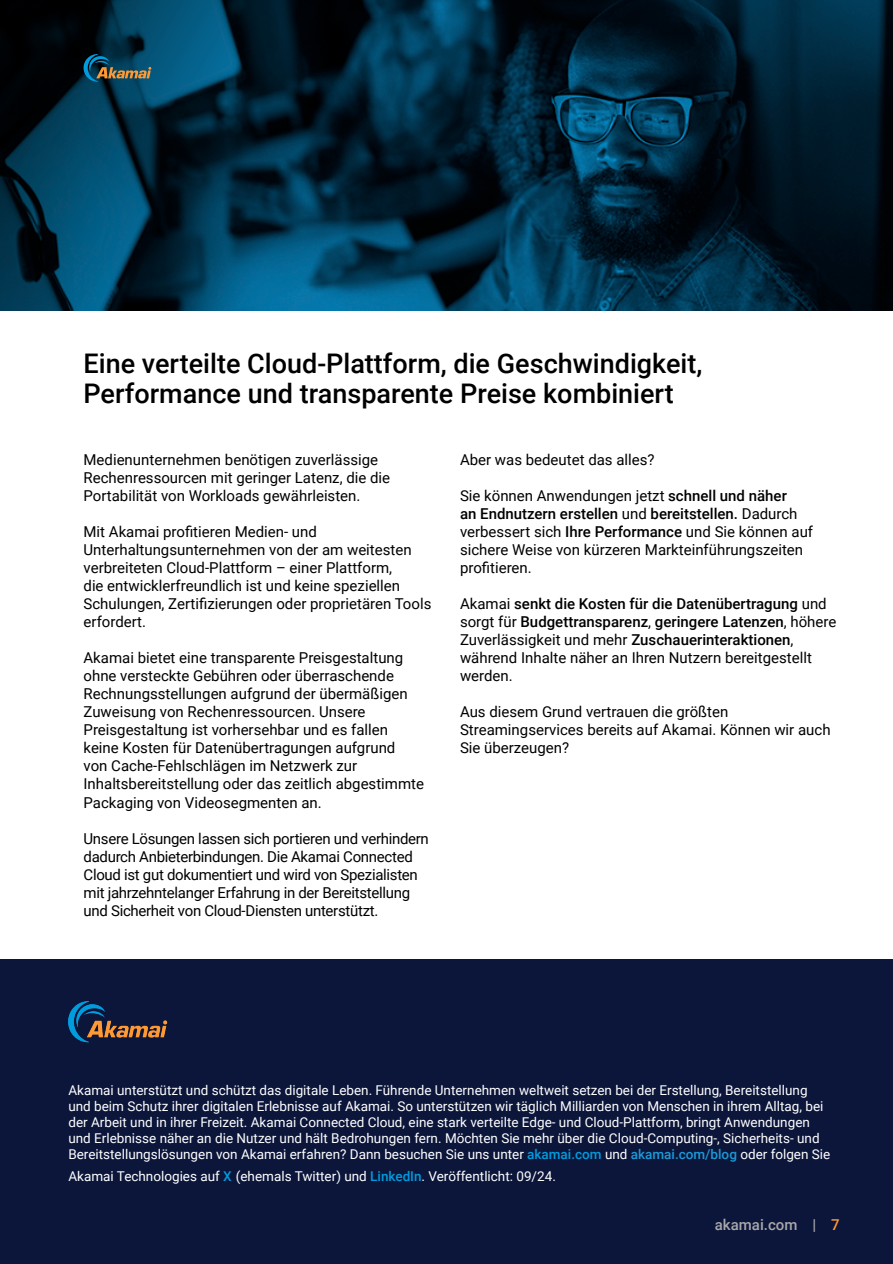
<style>
.page{position:relative;width:893px;height:1264px;background:#fff}
.page>*{position:absolute;margin:0;border:0;box-sizing:border-box;transform-origin:0 0}
.Heading_3{font:500 27px/30px "Roboto";color:#000}
.Body_Text{font:15px/18px "Roboto";color:#000}
.Body_Text-2{font:15px/18px "Roboto";letter-spacing:-.02em;color:#000}
.t1{font:500 15px "Roboto";color:#a8a8aa}
.t2{font:13.5px/16.2px "Roboto";color:#fff}
.s1{font-weight:500}
.s2{font-weight:500;color:#009cde}
.s3{font-weight:500;color:#1b9ad7}
.s4{color:#f93}
</style>
<div class="page">
<div style="left:0;top:959px;width:893px;height:304px;background:#0c163b"></div>
<img style="left:68px;top:1001px;width:100px;height:42px">
<svg style="left:0;top:0;width:893px;height:310px;background:#00283d"></svg>
<svg style="left:84px;top:54px;width:67px;height:28px;background:#2b525b"></svg>
<p class="Heading_3" style="left:84px;top:347px;width:620px">Eine verteilte Cloud-Plattform, die Geschwindigkeit,<br>Performance und transparente Preise kombiniert</p>
<p class="Body_Text" style="left:84px;top:450px;width:308px">Medienunternehmen benötigen zuverlässige<br>Rechenressourcen mit geringer Latenz, die die<br>Portabilität von Workloads gewährleisten.</p>
<p class="Body_Text" style="left:84px;top:522px;width:349px">Mit Akamai profitieren Medien- und Unterhaltungsunternehmen von der am weitesten verbreiteten Cloud-Plattform – einer Plattform,<br>die entwicklerfreundlich ist und keine speziellen Schulungen, Zertifizierungen oder proprietären Tools erfordert.</p>
<p class="Body_Text" style="left:84px;top:648px;width:342px">Akamai bietet eine transparente Preisgestaltung ohne versteckte Gebühren oder überraschende Rechnungsstellungen aufgrund der übermäßigen Zuweisung von Rechenressourcen. Unsere Preisgestaltung ist vorhersehbar und es fallen keine Kosten für Datenübertragungen aufgrund<br>von Cache-Fehlschlägen im Netzwerk zur Inhaltsbereitstellung oder das zeitlich abgestimmte Packaging von Videosegmenten an.</p>
<p class="Body_Text-2" style="left:84px;top:828px;width:347px">Unsere Lösungen lassen sich portieren und verhindern dadurch Anbieterbindungen. Die Akamai Connected Cloud ist gut dokumentiert und wird von Spezialisten mit jahrzehntelanger Erfahrung in der Bereitstellung und Sicherheit von Cloud-Diensten unterstützt.</p>
<p class="Body_Text" style="left:460px;top:450px;width:196px">Aber was bedeutet das alles?</p>
<p class="Body_Text" style="left:460px;top:486px;width:355px">Sie können Anwendungen jetzt <span class="s1">schnell und näher<br>an Endnutzern erstellen</span> und <span class="s1">bereitstellen.</span> Dadurch verbessert sich <span class="s1">Ihre Performance</span> und Sie können auf sichere Weise von kürzeren Markteinführungszeiten profitieren.</p>
<p class="Body_Text" style="left:460px;top:594px;width:378px">Akamai <span class="s1">senkt die Kosten für die Datenübertragung</span> und sorgt für <span class="s1">Budgettransparenz</span>, <span class="s1">geringere Latenzen</span>, höhere Zuverlässigkeit und mehr <span class="s1">Zuschauerinteraktionen</span>, während Inhalte näher an Ihren Nutzern bereitgestellt werden.</p>
<p class="Body_Text" style="left:460px;top:702px;width:372px">Aus diesem Grund vertrauen die größten<br>Streamingservices bereits auf Akamai. Können wir auch<br>Sie überzeugen?</p>
<p class="t2" style="left:68px;top:1080px;width:763px">Akamai unterstützt und schützt das digitale Leben. Führende Unternehmen weltweit setzen bei der Erstellung, Bereitstellung und beim Schutz ihrer digitalen Erlebnisse auf Akamai. So unterstützen wir täglich Milliarden von Menschen in ihrem Alltag, bei der Arbeit und in ihrer Freizeit. Akamai Connected Cloud, eine stark verteilte Edge- und Cloud-Plattform, bringt Anwendungen und Erlebnisse näher an die Nutzer und hält Bedrohungen fern. Möchten Sie mehr über die Cloud-Computing-, Sicherheits- und Bereitstellungslösungen von Akamai erfahren? Dann besuchen Sie uns unter <span class="s2">akamai.com</span> und <span class="s3">akamai.com/blog</span> oder folgen Sie</p>
<p class="t2" style="left:68px;top:1167px;width:489px">Akamai Technologies auf <span class="s2">X</span> (ehemals Twitter) und <span class="s2">LinkedIn</span>. Veröffentlicht: 09/24.</p>
<p class="t1" style="left:715px;top:1214px;width:126px">akamai.com | <span class="s4">7</span></p>
</div>
